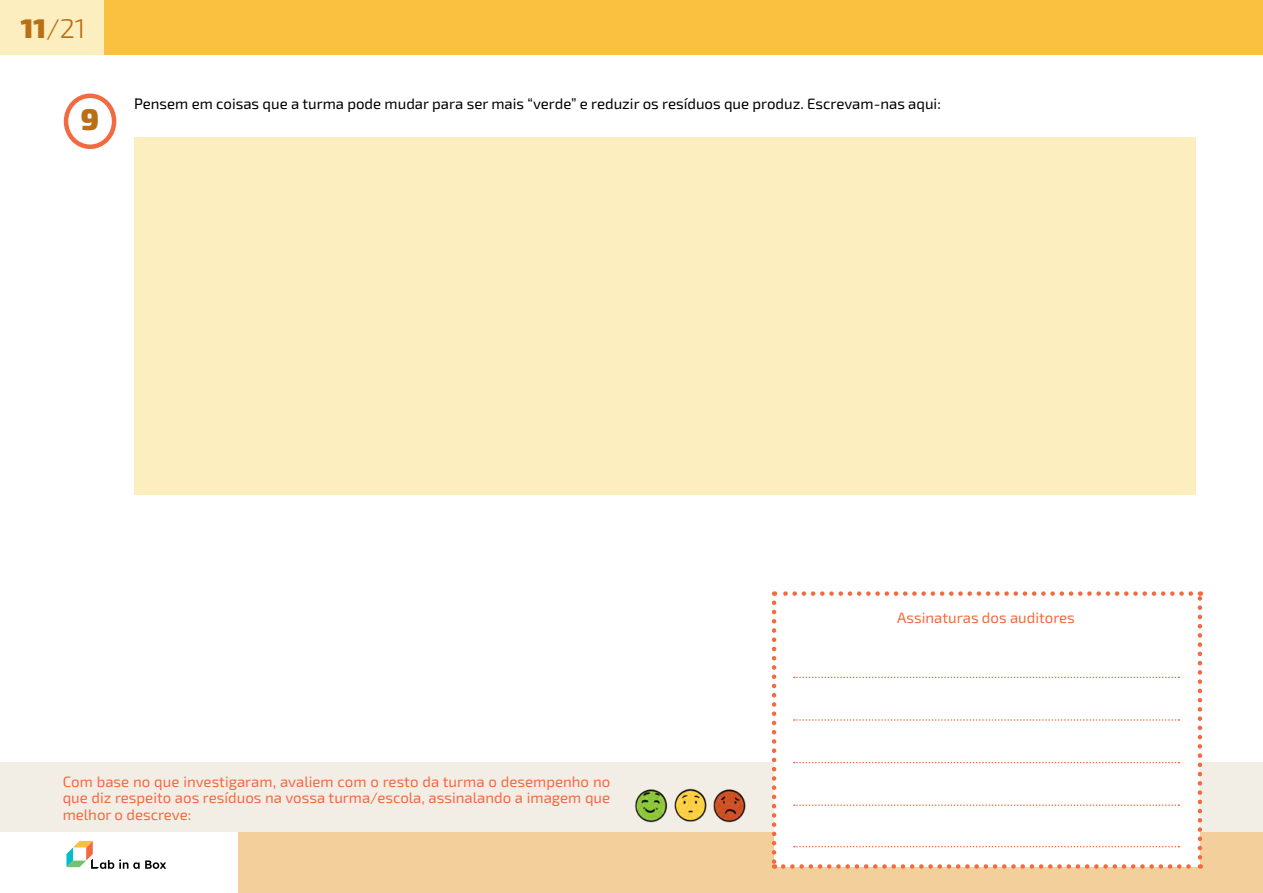
<style>
.page{position:relative;width:1263px;height:893px;background:#fff}
.page>*{position:absolute;margin:0;border:0;box-sizing:border-box;transform-origin:0 0}
.t1{font:900 30px "Exo 2";color:#b96f16}
.t2{font:27px "Exo 2";color:#b96f16}
.t3{font:15px/16.5px "Exo 2";color:#f26a40;text-align:justify}
.t4{font:15px "Exo 2";color:#000}
.s1{font-weight:900}
</style>
<div class="page">
<div style="left:0;top:0;width:1263px;height:55px;background:#fac03f"></div>
<div style="left:0;top:0;width:104px;height:55px;background:#fdeebf"></div>
<div style="left:238px;top:831px;width:1025px;height:62px;background:#f3d09b"></div>
<svg style="left:66px;top:841px;width:100px;height:28px"></svg>
<div style="left:0;top:763px;width:1263px;height:69px;background:#f2eee6"></div>
<div style="left:64px;top:94px;width:52px;height:55px;border:4px solid #f26a40;border-radius:50%"></div>
<div style="left:134px;top:137px;width:1061px;height:358px;background:#fdeebf"></div>
<div style="left:774px;top:594px;width:426px;height:272px;background:#fff"></div>
<svg style="left:772px;top:603px;width:4px;height:266px"></svg>
<svg style="left:783px;top:864px;width:418px;height:5px"></svg>
<svg style="left:1198px;top:591px;width:4px;height:266px"></svg>
<svg style="left:774px;top:591px;width:417px;height:5px"></svg>
<svg style="left:794px;top:677px;width:385px;height:1px"></svg>
<svg style="left:794px;top:719px;width:385px;height:2px"></svg>
<svg style="left:794px;top:762px;width:385px;height:1px"></svg>
<svg style="left:794px;top:804px;width:385px;height:2px"></svg>
<svg style="left:794px;top:846px;width:385px;height:1px"></svg>
<img style="left:635px;top:788px;width:111px;height:35px">
<h2 class="t2" style="left:21px;top:10px;width:66px"><span class="s1">11</span>/21</h2>
<h1 class="t1" style="left:81px;top:99px;width:20px">9</h1>
<p class="t4" style="left:134px;top:93px;width:808px">Pensem em coisas que a turma pode mudar para ser mais “verde” e reduzir os resíduos que produz. Escrevam-nas aqui:</p>
<p class="t3" style="left:897px;top:609px;width:179px">Assinaturas dos auditores</p>
<p class="t3" style="left:63px;top:773px;width:549px">Com base no que investigaram, avaliem com o resto da turma o desempenho no que diz respeito aos resíduos na vossa turma/escola, assinalando a imagem que melhor o descreve:</p>
</div>
